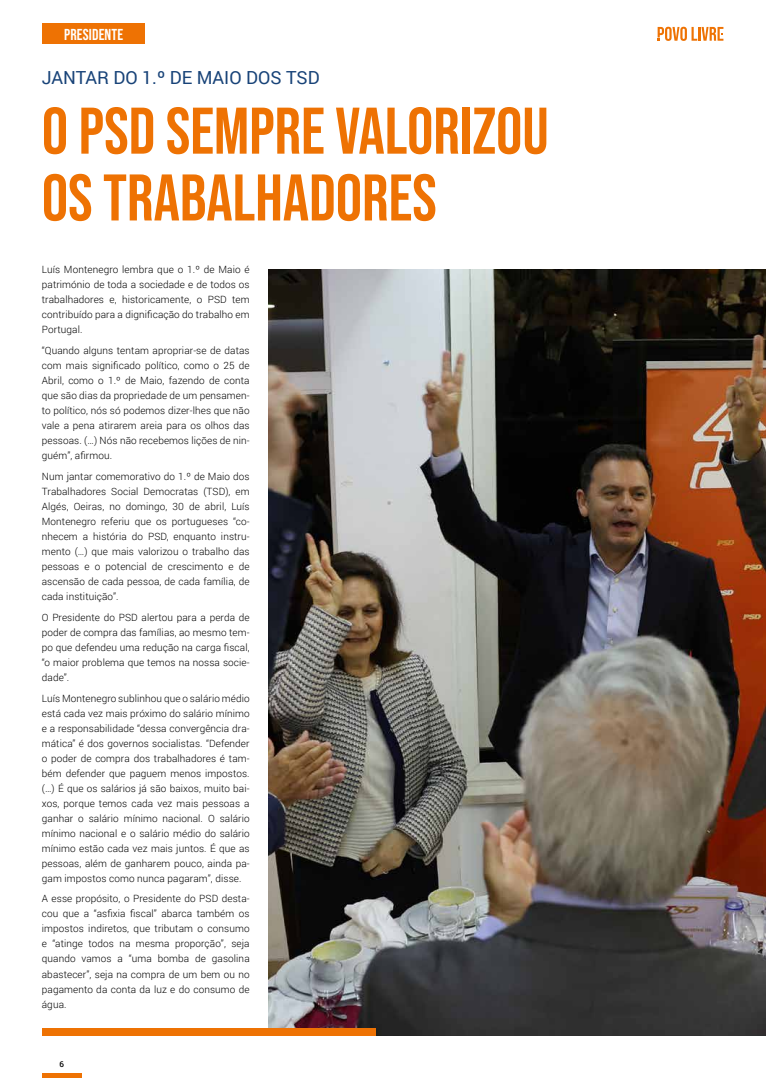
<style>
.page{position:relative;width:766px;height:1078px;background:#fff}
.page>*{position:absolute;margin:0;border:0;box-sizing:border-box;transform-origin:0 0}
.t1{font:700 65.7px/66.8px "Bebas Neue Pro";color:#ee7203}
.t2{font:18px "Roboto";color:#184378}
.t3{font:700 15.8px "Bebas Neue Pro";letter-spacing:.01em;color:#fff}
.t4{font:300 10px/15px "Roboto";letter-spacing:.01em;color:#000;text-align:justify}
.t5{font:500 8px "Roboto";color:#000}
</style>
<div class="page">
<hr style="left:42px;top:1073px;width:39px;height:4px;background:#ee7203">
<img style="left:268px;top:269px;width:497px;height:765px">
<svg style="left:657px;top:27px;width:66px;height:14px"></svg>
<div style="left:43px;top:24px;width:102px;height:20px;background:#ee7203"></div>
<div style="left:43px;top:1027px;width:333px;height:8px;background:#ee7203"></div>
<h3 class="t3" style="left:64px;top:25px;width:60px">PRESIDENTE</h3>
<h2 class="t2" style="left:42px;top:65px;width:279px">JANTAR DO 1.º DE MAIO DOS TSD</h2>
<h1 class="t1" style="left:42px;top:97px;width:508px">O PSD SEMPRE VALORIZOU<br>OS TRABALHADORES</h1>
<p class="t4" style="left:42px;top:261px;width:209px">Luís Montenegro lembra que o 1.º de Maio é património de toda a sociedade e de todos os trabalhadores e, historicamente, o PSD tem contribuído para a dignificação do trabalho em Portugal.</p>
<p class="t4" style="left:42px;top:342px;width:209px">“Quando alguns tentam apropriar-se de datas com mais significado político, como o 25 de Abril, como o 1.º de Maio, fazendo de conta que são dias da propriedade de um pensamen&shy;to político, nós só podemos dizer-lhes que não vale a pena atirarem areia para os olhos das pessoas. (…) Nós não recebemos lições de nin&shy;guém”, afirmou.</p>
<p class="t4" style="left:42px;top:468px;width:209px">Num jantar comemorativo do 1.º de Maio dos Trabalhadores Social Democratas (TSD), em Algés, Oeiras, no domingo, 30 de abril, Luís Montenegro referiu que os portugueses “co&shy;nhecem a história do PSD, enquanto instru&shy;mento (…) que mais valorizou o trabalho das pessoas e o potencial de crescimento e de ascensão de cada pessoa, de cada família, de cada instituição”.</p>
<p class="t4" style="left:42px;top:609px;width:209px">O Presidente do PSD alertou para a perda de poder de compra das famílias, ao mesmo tem&shy;po que defendeu uma redução na carga fiscal, “o maior problema que temos na nossa socie&shy;dade”.</p>
<p class="t4" style="left:42px;top:690px;width:209px">Luís Montenegro sublinhou que o salário médio está cada vez mais próximo do salário mínimo e a responsabilidade “dessa convergência dra&shy;mática” é dos governos socialistas. “Defender o poder de compra dos trabalhadores é tam&shy;bém defender que paguem menos impostos. (…) É que os salários já são baixos, muito bai&shy;xos, porque temos cada vez mais pessoas a ganhar o salário mínimo nacional. O salário mínimo nacional e o salário médio do salário mínimo estão cada vez mais juntos. É que as pessoas, além de ganharem pouco, ainda pa&shy;gam impostos como nunca pagaram”, disse.</p>
<p class="t4" style="left:42px;top:890px;width:209px">A esse propósito, o Presidente do PSD desta&shy;cou que a “asfixia fiscal” abarca também os impostos indiretos, que tributam o consumo e “atinge todos na mesma proporção”, seja quando vamos a “uma bomba de gasolina abastecer”, seja na compra de um bem ou no pagamento da conta da luz e do consumo de água.</p>
<p class="t5" style="left:59px;top:1058px;width:6px">6</p>
</div>
